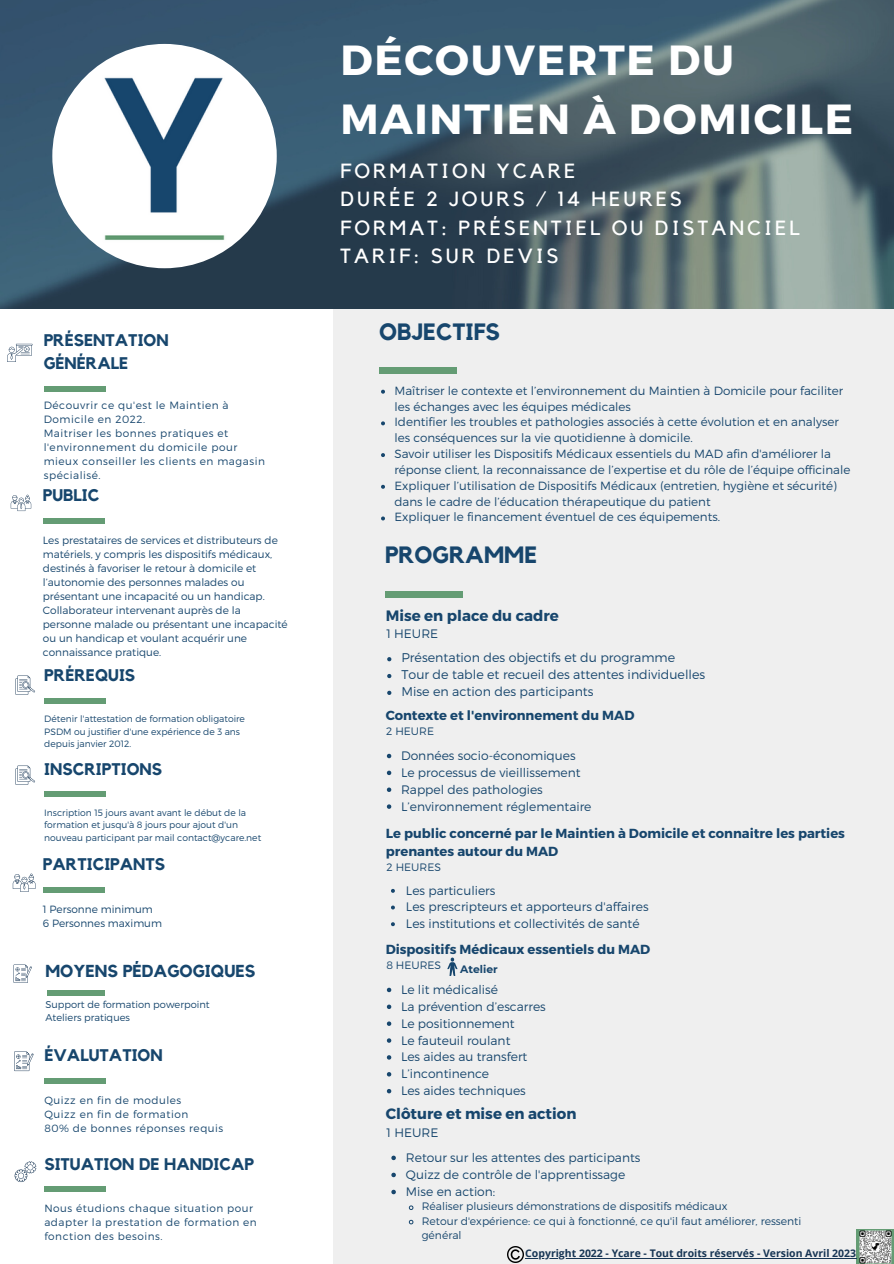
<style>
.page{position:relative;width:894px;height:1264px;background:#fff}
.page>*{position:absolute;margin:0;border:0;box-sizing:border-box;transform-origin:0 0}
.t1{font:700 42px/58.5px "Montserrat";letter-spacing:.04em;color:#fff}
.t2{font:700 23.55px "Kollektif";color:#17466d}
.t3{font:20.4px "Kollektif";letter-spacing:.145em;color:#fff}
.t4{font:700 17.25px "Kollektif";color:#17466d}
.t5{font:700 16.8px/23.1px "Kollektif";color:#17466d}
.t6{font:700 15px "Montserrat";color:#17466d}
.t7{font:700 13.2px/17.7px "Montserrat";color:#17466d}
.t8{font:300 12.6px "Montserrat";color:#17466d}
.t9{font:300 12.3px "Montserrat";color:#17466d}
.t10{font:300 11.85px/15.9px "Montserrat";color:#17466d}
.t11{font:300 10.8px/14.4px "Montserrat";color:#17466d}
.t12{font:700 10.8px "Montserrat";color:#17466d}
.t13{font:300 10.5px/14px "Montserrat";color:#17466d}
.t14{font:300 10.5px/14.1px "Montserrat";letter-spacing:.05em;color:#17466d}
.t15{font:700 10.5px "Open Sans";color:#173554}
.t16{font:300 9.9px "Montserrat";color:#17466d}
.t17{font:300 9.15px/12.1px "Montserrat";color:#17466d}
</style>
<div class="page">
<div style="left:333px;top:308px;width:560px;height:955px;background:#efefef"></div>
<img style="left:0;top:0;width:893px;height:309px">
<img style="left:52px;top:44px;width:225px;height:224px;border-radius:50%">
<div style="left:44px;top:386px;width:61px;height:5px;background:#649c74"></div>
<svg style="left:381px;top:390px;width:4px;height:3px"></svg>
<svg style="left:381px;top:421px;width:4px;height:4px"></svg>
<svg style="left:381px;top:453px;width:4px;height:4px"></svg>
<svg style="left:381px;top:485px;width:4px;height:4px"></svg>
<svg style="left:381px;top:516px;width:4px;height:4px"></svg>
<div style="left:379px;top:367px;width:78px;height:6px;background:#649c74"></div>
<div style="left:43px;top:518px;width:61px;height:6px;background:#649c74"></div>
<svg style="left:7px;top:344px;width:25px;height:18px"></svg>
<svg style="left:11px;top:494px;width:20px;height:17px"></svg>
<div style="left:44px;top:698px;width:62px;height:5px;background:#649c74"></div>
<svg style="left:15px;top:675px;width:20px;height:19px"></svg>
<div style="left:44px;top:791px;width:62px;height:6px;background:#649c74"></div>
<svg style="left:15px;top:765px;width:20px;height:19px"></svg>
<div style="left:43px;top:887px;width:61px;height:5px;background:#649c74"></div>
<svg style="left:13px;top:873px;width:22px;height:18px"></svg>
<div style="left:385px;top:590px;width:78px;height:7px;background:#649c74"></div>
<div style="left:44px;top:1078px;width:62px;height:5px;background:#649c74"></div>
<div style="left:44px;top:1186px;width:62px;height:5px;background:#649c74"></div>
<svg style="left:14px;top:1051px;width:20px;height:20px"></svg>
<svg style="left:15px;top:1161px;width:21px;height:20px"></svg>
<img style="left:856px;top:1229px;width:37px;height:34px">
<svg style="left:387px;top:657px;width:4px;height:4px"></svg>
<svg style="left:387px;top:674px;width:4px;height:4px"></svg>
<svg style="left:387px;top:690px;width:4px;height:5px"></svg>
<svg style="left:391px;top:1155px;width:5px;height:5px"></svg>
<svg style="left:391px;top:1172px;width:5px;height:5px"></svg>
<svg style="left:391px;top:1189px;width:5px;height:5px"></svg>
<svg style="left:408px;top:1205px;width:6px;height:5px"></svg>
<svg style="left:408px;top:1219px;width:6px;height:5px"></svg>
<svg style="left:387px;top:987px;width:4px;height:5px"></svg>
<svg style="left:387px;top:1004px;width:4px;height:5px"></svg>
<svg style="left:387px;top:1021px;width:4px;height:4px"></svg>
<svg style="left:387px;top:1038px;width:4px;height:4px"></svg>
<svg style="left:387px;top:1055px;width:4px;height:4px"></svg>
<svg style="left:387px;top:1072px;width:4px;height:4px"></svg>
<svg style="left:387px;top:1089px;width:4px;height:4px"></svg>
<svg style="left:447px;top:957px;width:10px;height:19px"></svg>
<svg style="left:387px;top:753px;width:4px;height:5px"></svg>
<svg style="left:387px;top:770px;width:4px;height:5px"></svg>
<svg style="left:387px;top:787px;width:4px;height:5px"></svg>
<svg style="left:387px;top:804px;width:4px;height:4px"></svg>
<svg style="left:391px;top:888px;width:4px;height:4px"></svg>
<svg style="left:391px;top:905px;width:4px;height:4px"></svg>
<svg style="left:391px;top:922px;width:4px;height:4px"></svg>
<div style="left:47px;top:990px;width:58px;height:5px;background:#649c74"></div>
<svg style="left:14px;top:964px;width:18px;height:18px"></svg>
<img style="left:507px;top:1246px;width:16px;height:16px">
<hr style="left:525px;top:1258px;width:331px;height:1px;background:#173554">
<p class="t5" style="left:44px;top:329px;width:126px">PRÉSENTATION<br>GÉNÉRALE</p>
<p class="t14" style="left:44px;top:398px;width:186px">Découvrir ce qu'est le Maintien à<br>Domicile en 2022.</p>
<p class="t14" style="left:44px;top:426px;width:223px">Maitriser les bonnes pratiques et l'environnement du domicile pour mieux conseiller les clients en magasin spécialisé.</p>
<p class="t5" style="left:43px;top:485px;width:58px">PUBLIC</p>
<p class="t13" style="left:43px;top:533px;width:246px">Les prestataires de services et distributeurs de matériels, y compris les dispositifs médicaux, destinés à favoriser le retour à domicile et l’autonomie des personnes malades ou présentant une incapacité ou un handicap.<br>Collaborateur intervenant auprès de la personne malade ou présentant une incapacité ou un handicap et voulant acquérir une connaissance pratique.</p>
<p class="t5" style="left:44px;top:664px;width:92px">PRÉREQUIS</p>
<p class="t17" style="left:44px;top:712px;width:202px">Détenir l'attestation de formation obligatoire<br>PSDM ou justifier d'une expérience de 3 ans depuis janvier 2012.</p>
<p class="t5" style="left:44px;top:758px;width:119px">INSCRIPTIONS</p>
<p class="t17" style="left:44px;top:806px;width:218px">Inscription 15 jours avant avant le début de la formation et jusqu'à 8 jours pour ajout d'un nouveau participant par mail contact@ycare.net</p>
<p class="t5" style="left:43px;top:853px;width:124px">PARTICIPANTS</p>
<p class="t13" style="left:43px;top:901px;width:111px">1 Personne minimum</p>
<p class="t13" style="left:43px;top:915px;width:121px">6 Personnes maximum</p>
<p class="t1" style="left:340px;top:29px;width:514px">DÉCOUVERTE DU<br>MAINTIEN À DOMICILE</p>
<p class="t3" style="left:340px;top:161px;width:236px">FORMATION YCARE</p>
<p class="t3" style="left:340px;top:190px;width:343px">DURÉE 2 JOURS / 14 HEURES</p>
<p class="t3" style="left:340px;top:218px;width:461px">FORMAT: PRÉSENTIEL OU DISTANCIEL</p>
<p class="t3" style="left:340px;top:247px;width:220px">TARIF: SUR DEVIS</p>
<p class="t2" style="left:379px;top:320px;width:122px">OBJECTIFS</p>
<p class="t10" style="left:394px;top:382px;width:450px">Maîtriser le contexte et l’environnement du Maintien à Domicile pour faciliter les échanges avec les équipes médicales</p>
<p class="t10" style="left:394px;top:413px;width:445px">Identifier les troubles et pathologies associés à cette évolution et en analyser les conséquences sur la vie quotidienne à domicile.</p>
<p class="t10" style="left:394px;top:445px;width:457px">Savoir utiliser les Dispositifs Médicaux essentiels du MAD afin d'améliorer la réponse client, la reconnaissance de l’expertise et du rôle de l’équipe officinale</p>
<p class="t10" style="left:394px;top:477px;width:444px">Expliquer l’utilisation de Dispositifs Médicaux (entretien, hygiène et sécurité) dans le cadre de l’éducation thérapeutique du patient</p>
<p class="t10" style="left:394px;top:508px;width:327px">Expliquer le financement éventuel de ces équipements.</p>
<p class="t2" style="left:385px;top:544px;width:153px">PROGRAMME</p>
<p class="t6" style="left:385px;top:605px;width:175px">Mise en place du cadre</p>
<p class="t8" style="left:401px;top:649px;width:275px">Présentation des objectifs et du programme</p>
<p class="t8" style="left:401px;top:666px;width:305px">Tour de table et recueil des attentes individuelles</p>
<p class="t8" style="left:401px;top:683px;width:193px">Mise en action des participants</p>
<p class="t9" style="left:386px;top:625px;width:53px">1 HEURE</p>
<p class="t7" style="left:385px;top:706px;width:250px">Contexte et l'environnement du MAD</p>
<p class="t9" style="left:401px;top:747px;width:176px">Données socio-économiques</p>
<p class="t9" style="left:401px;top:764px;width:181px">Le processus de vieillissement</p>
<p class="t9" style="left:401px;top:781px;width:143px">Rappel des pathologies</p>
<p class="t9" style="left:401px;top:798px;width:192px">L’environnement réglementaire</p>
<p class="t11" style="left:386px;top:723px;width:49px">2 HEURE</p>
<p class="t7" style="left:386px;top:823px;width:460px">Le public concerné par le Maintien à Domicile et connaitre les parties prenantes autour du MAD</p>
<p class="t9" style="left:406px;top:882px;width:91px">Les particuliers</p>
<p class="t9" style="left:406px;top:899px;width:244px">Les prescripteurs et apporteurs d'affaires</p>
<p class="t9" style="left:406px;top:915px;width:235px">Les institutions et collectivités de santé</p>
<p class="t11" style="left:386px;top:859px;width:56px">2 HEURES</p>
<p class="t7" style="left:385px;top:940px;width:266px">Dispositifs Médicaux essentiels du MAD</p>
<p class="t9" style="left:401px;top:981px;width:98px">Le lit médicalisé</p>
<p class="t9" style="left:401px;top:998px;width:146px">La prévention d’escarres</p>
<p class="t9" style="left:401px;top:1015px;width:115px">Le positionnement</p>
<p class="t9" style="left:401px;top:1032px;width:111px">Le fauteuil roulant</p>
<p class="t9" style="left:401px;top:1049px;width:128px">Les aides au transfert</p>
<p class="t9" style="left:401px;top:1065px;width:90px">L’incontinence</p>
<p class="t9" style="left:401px;top:1082px;width:126px">Les aides techniques</p>
<p class="t4" style="left:45px;top:963px;width:211px">MOYENS PÉDAGOGIQUES</p>
<p class="t12" style="left:460px;top:962px;width:39px">Atelier</p>
<p class="t16" style="left:45px;top:998px;width:166px">Support de formation powerpoint</p>
<p class="t16" style="left:45px;top:1011px;width:86px">Ateliers pratiques</p>
<p class="t11" style="left:386px;top:957px;width:56px">8 HEURES</p>
<p class="t5" style="left:44px;top:1044px;width:120px">ÉVALUTATION</p>
<p class="t14" style="left:44px;top:1092px;width:138px">Quizz en fin de modules</p>
<p class="t14" style="left:44px;top:1106px;width:145px">Quizz en fin de formation</p>
<p class="t14" style="left:44px;top:1120px;width:180px">80% de bonnes réponses requis</p>
<p class="t5" style="left:44px;top:1152px;width:211px">SITUATION DE HANDICAP</p>
<p class="t14" style="left:44px;top:1201px;width:214px">Nous étudions chaque situation pour adapter la prestation de formation en fonction des besoins.</p>
<p class="t6" style="left:385px;top:1104px;width:192px">Clôture et mise en action</p>
<p class="t9" style="left:406px;top:1149px;width:236px">Retour sur les attentes des participants</p>
<p class="t9" style="left:406px;top:1166px;width:221px">Quizz de contrôle de l'apprentissage</p>
<p class="t9" style="left:406px;top:1183px;width:91px">Mise en action:</p>
<p class="t11" style="left:421px;top:1198px;width:307px">Réaliser plusieurs démonstrations de dispositifs médicaux</p>
<p class="t11" style="left:421px;top:1213px;width:381px">Retour d'expérience: ce qui à fonctionné, ce qu'il faut améliorer, ressenti général</p>
<p class="t9" style="left:386px;top:1124px;width:53px">1 HEURE</p>
<p class="t15" style="left:525px;top:1246px;width:332px">Copyright 2022 - Ycare - Tout droits réservés - Version Avril 2023</p>
</div>
